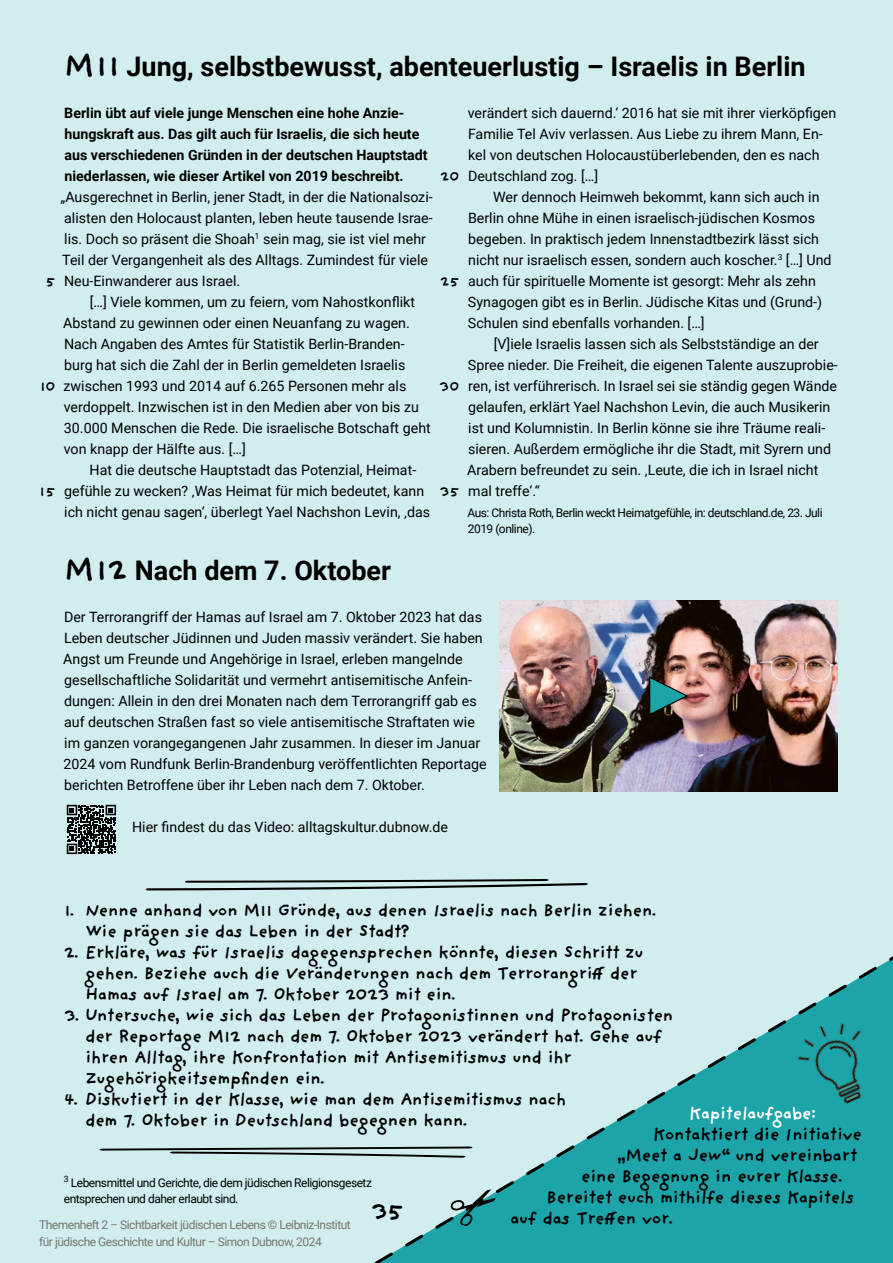
<style>
.page{position:relative;width:893px;height:1263px;background:#d2eded}
.page>*{position:absolute;margin:0;border:0;box-sizing:border-box;transform-origin:0 0}
.t1{font:700 27px "Roboto";color:#000}
.t2{font:700 25.5px "Providence Sans Pro";color:#000}
.t3{font:700 18px/21px "Providence Sans Pro";letter-spacing:-.04em;color:#000}
.t4{font:700 18px "Providence Sans Pro";color:#fff}
.t5{font:700 15px "Providence Sans Pro";letter-spacing:-.005em;color:#000}
.t6{font:14.25px/21px "Roboto";color:#000}
.t7{font:700 14.25px/21px "Roboto";color:#000}
.t8{font:12px/16.5px "Roboto";letter-spacing:-.04em;color:#000}
.t9{font:12px/16.5px "Roboto";letter-spacing:-.04em;color:#77756f}
.s1{font-family:"Providence Sans Pro";font-size:33px}
</style>
<div class="page">
<img style="left:500px;top:600px;width:338px;height:191px">
<svg style="left:648px;top:675px;width:40px;height:41px;background:#607f7a"></svg>
<svg style="left:374px;top:956px;width:519px;height:307px"></svg>
<svg style="left:99px;top:1146px;width:374px;height:12px"></svg>
<svg style="left:145px;top:879px;width:443px;height:11px"></svg>
<svg style="left:450px;top:1189px;width:46px;height:37px"></svg>
<svg style="left:67px;top:805px;width:49px;height:49px"></svg>
<h1 class="t1" style="left:64px;top:48px;width:743px"><span class="s1">M 11</span> Jung, selbstbewusst, abenteuerlustig – Israelis in Berlin</h1>
<p class="t7" style="left:64px;top:102px;width:365px">Berlin übt auf viele junge Menschen eine hohe Anzie&shy;hungskraft aus. Das gilt auch für Israelis, die sich heute aus verschiedenen Gründen in der deutschen Hauptstadt niederlassen, wie dieser Artikel von 2019 beschreibt.</p>
<p class="t6" style="left:61px;top:186px;width:374px">„Ausgerechnet in Berlin, jener Stadt, in der die Nationalsozi&shy;alisten den Holocaust planten, leben heute tausende Israe&shy;lis. Doch so präsent die Shoah<sup>1</sup> sein mag, sie ist viel mehr Teil der Vergangenheit als des Alltags. Zumindest für viele Neu-Einwanderer aus Israel.</p>
<p class="t6" style="left:63px;top:291px;width:369px;text-indent:26px">[…] Viele kommen, um zu feiern, vom Nahostkonflikt Abstand zu gewinnen oder einen Neuanfang zu wagen.<br>Nach Angaben des Amtes für Statistik Berlin-Branden&shy;burg hat sich die Zahl der in Berlin gemeldeten Israelis zwischen 1993 und 2014 auf 6.265 Personen mehr als verdoppelt. Inzwischen ist in den Medien aber von bis zu 30.000 Menschen die Rede. Die israelische Botschaft geht von knapp der Hälfte aus. […]</p>
<p class="t6" style="left:64px;top:459px;width:367px;text-indent:25px">Hat die deutsche Hauptstadt das Potenzial, Heimat&shy;gefühle zu wecken? ‚Was Heimat für mich bedeutet, kann ich nicht genau sagen‘, überlegt Yael Nachshon Levin, ‚das</p>
<p class="t5" style="left:440px;top:167px;width:21px">20</p>
<p class="t5" style="left:440px;top:272px;width:21px">25</p>
<p class="t5" style="left:45px;top:272px;width:11px">5</p>
<p class="t5" style="left:40px;top:377px;width:17px">10</p>
<p class="t5" style="left:439px;top:377px;width:21px">30</p>
<p class="t5" style="left:439px;top:482px;width:21px">35</p>
<p class="t5" style="left:39px;top:482px;width:17px">15</p>
<h1 class="t1" style="left:64px;top:552px;width:329px"><span class="s1">M 12</span> Nach dem 7. Oktober</h1>
<p class="t6" style="left:468px;top:102px;width:370px">verändert sich dauernd.‘ 2016 hat sie mit ihrer vierköpfigen Familie Tel Aviv verlassen. Aus Liebe zu ihrem Mann, En&shy;kel von deutschen Holocaustüberlebenden, den es nach Deutschland zog. […]</p>
<p class="t6" style="left:468px;top:186px;width:365px;text-indent:25px">Wer dennoch Heimweh bekommt, kann sich auch in Berlin ohne Mühe in einen israelisch-jüdischen Kosmos begeben. In praktisch jedem Innenstadtbezirk lässt sich nicht nur israelisch essen, sondern auch koscher.<sup>3</sup> […] Und auch für spirituelle Momente ist gesorgt: Mehr als zehn Synagogen gibt es in Berlin. Jüdische Kitas und (Grund-)<br>Schulen sind ebenfalls vorhanden. […]</p>
<p class="t6" style="left:467px;top:333px;width:372px;text-indent:26px">[V]iele Israelis lassen sich als Selbstständige an der Spree nieder. Die Freiheit, die eigenen Talente auszuprobie&shy;ren, ist verführerisch. In Israel sei sie ständig gegen Wände gelaufen, erklärt Yael Nachshon Levin, die auch Musikerin ist und Kolumnistin. In Berlin könne sie ihre Träume reali&shy;sieren. Außerdem ermögliche ihr die Stadt, mit Syrern und Arabern befreundet zu sein. ‚Leute, die ich in Israel nicht mal treffe‘.“</p>
<p class="t8" style="left:467px;top:504px;width:357px">Aus: Christa Roth, Berlin weckt Heimatgefühle, in: deutschland.de, 23. Juli<br>2019 (online).</p>
<p class="t6" style="left:63px;top:606px;width:425px">Der Terrorangriff der Hamas auf Israel am 7. Oktober 2023 hat das Leben deutscher Jüdinnen und Juden massiv verändert. Sie haben Angst um Freunde und Angehörige in Israel, erleben mangelnde gesellschaftliche Solidarität und vermehrt antisemitische Anfein&shy;dungen: Allein in den drei Monaten nach dem Terrorangriff gab es auf deutschen Straßen fast so viele antisemitische Straftaten wie im ganzen vorangegangenen Jahr zusammen. In dieser im Januar 2024 vom Rundfunk Berlin-Brandenburg veröffentlichten Reportage berichten Betroffene über ihr Leben nach dem 7. Oktober.</p>
<p class="t6" style="left:132px;top:816px;width:317px">Hier findest du das Video: alltagskultur.dubnow.de</p>
<p class="t3" style="left:85px;top:899px;width:573px;text-indent:-21px">1. Nenne anhand von M 11 Gründe, aus denen Israelis nach Berlin ziehen.<br>Wie prägen sie das Leben in der Stadt?</p>
<p class="t3" style="left:85px;top:941px;width:560px;text-indent:-21px">2. Erkläre, was für Israelis dagegensprechen könnte, diesen Schritt zu gehen. Beziehe auch die Veränderungen nach dem Terrorangriff der -Hamas auf Israel am 7. Oktober 2023 mit ein.</p>
<p class="t3" style="left:85px;top:1005px;width:590px;text-indent:-21px">3. Untersuche, wie sich das Leben der Protagonistinnen und Protagonisten der Reportage M 12 nach dem 7. Oktober 2023 verändert hat. Gehe auf ihren Alltag, ihre Konfrontation mit Antisemitismus und ihr Zugehörigkeitsempfinden ein.</p>
<p class="t3" style="left:85px;top:1089px;width:483px;text-indent:-21px">4. Diskutiert in der Klasse, wie man dem Antisemitismus nach dem 7. Oktober in Deutschland begegnen kann.</p>
<p class="t4" style="left:689px;top:1102px;width:129px">Kapitelaufgabe:</p>
<p class="t3" style="left:653px;top:1123px;width:211px">Kontaktiert die I nitiative</p>
<p class="t3" style="left:617px;top:1144px;width:242px">„Meet a Jew“ und vereinbart</p>
<p class="t3" style="left:581px;top:1165px;width:264px">eine Begegnung in eurer Klasse.</p>
<p class="t3" style="left:546px;top:1186px;width:310px">Bereitet euch mithilfe dieses Kapitels</p>
<p class="t3" style="left:510px;top:1207px;width:165px">auf das Treffen vor.</p>
<p class="t8" style="left:64px;top:1174px;width:310px"><sup>3</sup> Lebensmittel und Gerichte, die dem jüdischen Religionsgesetz entsprechen und daher erlaubt sind.</p>
<h2 class="t2" style="left:371px;top:1195px;width:34px">35</h2>
<p class="t9" style="left:39px;top:1216px;width:313px">Themenheft 2 – Sichtbarkeit jüdischen Lebens © Leibniz-Institut für jüdische Geschichte und Kultur – Simon Dubnow, 2024</p>
</div>
